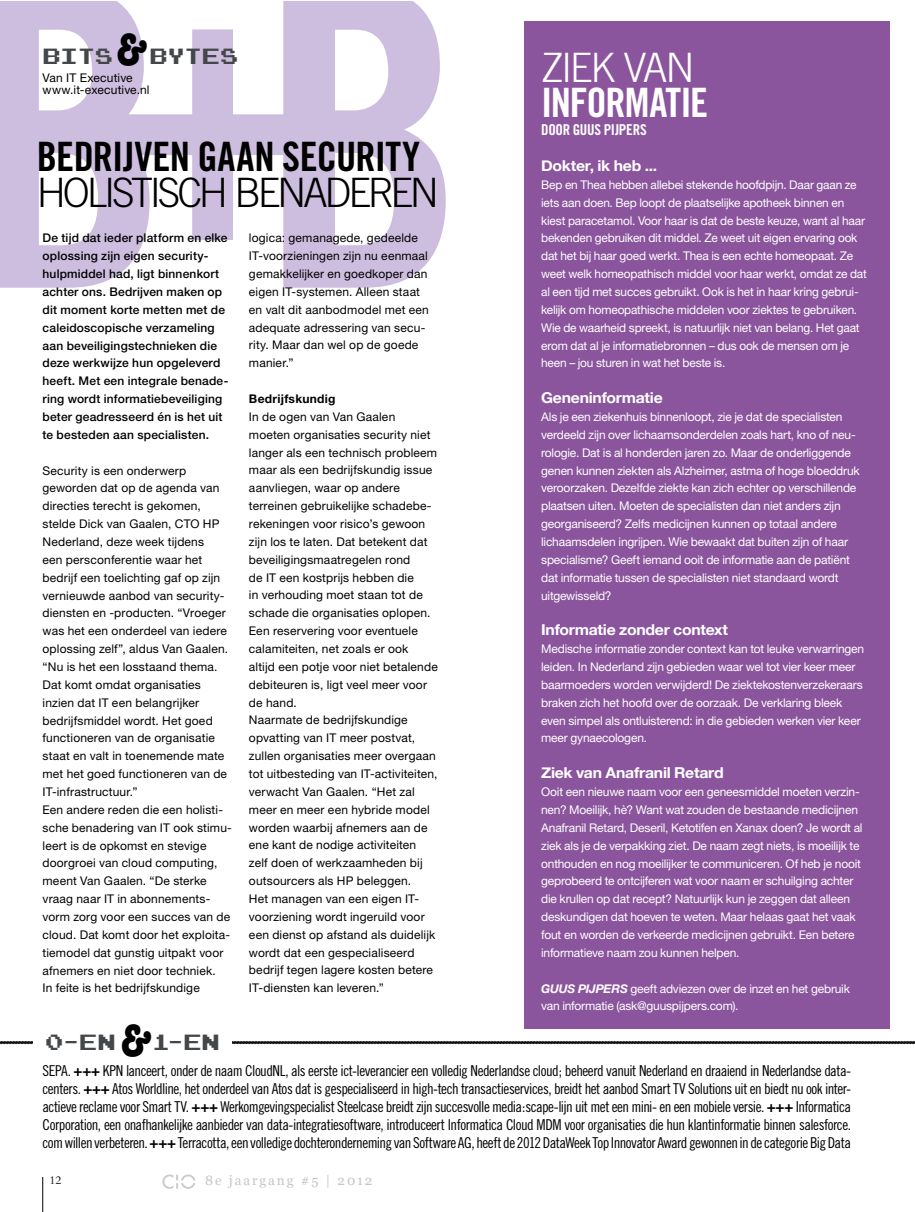
<style>
.page{position:relative;width:915px;height:1212px;background:#fff}
.page>*{position:absolute;margin:0;border:0;box-sizing:border-box;transform-origin:0 0}
.t1{font:45.75px "American Typewriter LT Bold Cond A";color:#000}
.t2{font:40.5px "Trade Gothic Bold Cond Twenty";letter-spacing:-.015em;color:#000}
.t3{font:300 40.5px "Trade Gothic";letter-spacing:-.08em;color:#000}
.t4{font:40.5px "Trade Gothic Bold Cond Twenty";letter-spacing:-.03em;color:#fff}
.t5{font:300 40.5px "Trade Gothic";letter-spacing:-.065em;color:#fff}
.t6{font:24px "Joystix";letter-spacing:-.025em;color:#444749}
.t7{font:15px/18px "Trade Gothic Cond Eighteen";letter-spacing:-.035em;color:#000;text-align:justify}
.t8{font:700 15px "Helvetica Neue";letter-spacing:-.015em;color:#fff;scale:1.05 1}
.t9{font:15px "Trade Gothic Bold Cond Twenty";letter-spacing:-.02em;color:#fff}
.t10{font:13.5px "Georgia";letter-spacing:.14em;color:#c6c6c6}
.t11{font:12px/17.9px "Helvetica Neue LT";letter-spacing:-.015em;color:#fff}
.t12{font:12px/17.9px "Helvetica Neue LT";letter-spacing:.015em;color:#000}
.t13{font:500 12px/17.9px "Helvetica Neue LT";letter-spacing:.015em;color:#000}
.t14{font:700 12px "Helvetica Neue LT";letter-spacing:.025em;color:#000}
.t15{font:12px "Bembo";color:#000}
.s1{font-weight:700;font-style:italic}
.s2{font-family:"Trade Gothic Bold Two"}
</style>
<div class="page">
<hr style="left:42px;top:1177px;width:1px;height:35px;background:#000">
<svg style="left:162px;top:1174px;width:33px;height:15px"></svg>
<svg style="left:0;top:1px;width:445px;height:287px;fill:#cdbedf"></svg>
<svg style="left:0;top:1041px;width:914px;height:3px;background:#313131"></svg>
<div style="left:33px;top:1028px;width:199px;height:22px;background:#fff"></div>
<div style="left:524px;top:21px;width:365px;height:1007px;background:#8b559d"></div>
<h1 class="t1" style="left:117px;top:23px;width:32px">&amp;</h1>
<h3 class="t6" style="left:43px;top:44px;width:72px">BITS</h3>
<h3 class="t6" style="left:149px;top:44px;width:90px">BYTES</h3>
<p class="t12" style="left:43px;top:72px;width:108px;line-height:12px">Van IT Executive www.it-executive.nl</p>
<h2 class="t2" style="left:37px;top:132px;width:384px">BEDRIJVEN GAAN SECURITY</h2>
<h2 class="t3" style="left:37px;top:168px;width:403px">HOLISTISCH BENADEREN</h2>
<p class="t13" style="left:43px;top:229px;width:187px">De tijd dat ieder platform en elke oplossing zijn eigen security&shy;hulpmiddel had, ligt binnenkort achter ons. Bedrijven maken op dit moment korte metten met de caleidoscopische verzameling aan beveiligingstechnieken die deze werkwijze hun opgeleverd heeft. Met een integrale benade&shy;ring wordt informatiebeveiliging beter geadresseerd én is het uit te besteden aan specialisten.</p>
<p class="t12" style="left:43px;top:461px;width:191px">Security is een onderwerp geworden dat op de agenda van directies terecht is gekomen, stelde Dick van Gaalen, CTO HP<br>Nederland, deze week tijdens<br>een persconferentie waar het bedrijf een toelichting gaf op zijn vernieuwde aanbod van security&shy;diensten en -producten. “Vroeger was het een onderdeel van iedere oplossing zelf”, aldus Van Gaalen. “Nu is het een losstaand thema.<br>Dat komt omdat organisaties inzien dat IT een belangrijker bedrijfsmiddel wordt. Het goed functioneren van de organisatie staat en valt in toenemende mate met het goed functioneren van de<br>IT-infrastructuur.”<br>Een andere reden die een holisti&shy;sche benadering van IT ook stimu&shy;leert is de opkomst en stevige doorgroei van cloud computing, meent Van Gaalen. “De sterke vraag naar IT in abonnements&shy;vorm zorg voor een succes van de cloud. Dat komt door het exploita&shy;tiemodel dat gunstig uitpakt voor afnemers en niet door techniek.<br>In feite is het bedrijfskundige</p>
<h1 class="t1" style="left:121px;top:1013px;width:32px">&amp;</h1>
<h3 class="t6" style="left:45px;top:1030px;width:72px">0-EN</h3>
<h3 class="t6" style="left:152px;top:1030px;width:69px">1-EN</h3>
<p class="t12" style="left:249px;top:229px;width:181px">logica: gemanagede, gedeelde<br>IT-voorzieningen zijn nu eenmaal gemakkelijker en goedkoper dan eigen IT-systemen. Alleen staat en valt dit aanbodmodel met een adequate adressering van secu&shy;rity. Maar dan wel op de goede manier.”</p>
<p class="t14" style="left:249px;top:391px;width:88px">Bedrijfskundig</p>
<p class="t12" style="left:249px;top:407px;width:190px">In de ogen van Van Gaalen moeten organisaties security niet langer als een technisch probleem maar als een bedrijfskundig issue aanvliegen, waar op andere terreinen gebruikelijke schadebe&shy;rekeningen voor risico’s gewoon zijn los te laten. Dat betekent dat beveiligingsmaatregelen rond<br>de IT een kostprijs hebben die<br>in verhouding moet staan tot de schade die organisaties oplopen.<br>Een reservering voor eventuele calamiteiten, net zoals er ook<br>altijd een potje voor niet betalende debiteuren is, ligt veel meer voor de hand.<br>Naarmate de bedrijfskundige opvatting van IT meer postvat, zullen organisaties meer overgaan tot uitbesteding van IT-activiteiten, verwacht Van Gaalen. “Het zal meer en meer een hybride model worden waarbij afnemers aan de ene kant de nodige activiteiten zelf doen of werkzaamheden bij outsourcers als HP beleggen.<br>Het managen van een eigen IT&shy;voorziening wordt ingeruild voor een dienst op afstand als duidelijk wordt dat een gespecialiseerd bedrijf tegen lagere kosten betere<br>IT-diensten kan leveren.”</p>
<h2 class="t5" style="left:541px;top:43px;width:155px">ZIEK VAN</h2>
<h2 class="t4" style="left:541px;top:78px;width:168px">INFORMATIE</h2>
<p class="t9" style="left:541px;top:121px;width:107px">DOOR GUUS PIJPERS</p>
<p class="t8" style="left:541px;top:156px;width:112px">Dokter, ik heb ...</p>
<p class="t11" style="left:541px;top:175px;width:327px">Bep en Thea hebben allebei stekende hoofdpijn. Daar gaan ze iets aan doen. Bep loopt de plaatselijke apotheek binnen en kiest paracetamol. Voor haar is dat de beste keuze, want al haar bekenden gebruiken dit middel. Ze weet uit eigen ervaring ook dat het bij haar goed werkt. Thea is een echte homeopaat. Ze weet welk homeopathisch middel voor haar werkt, omdat ze dat al een tijd met succes gebruikt. Ook is het in haar kring gebrui&shy;kelijk om homeopathische middelen voor ziektes te gebruiken.<br>Wie de waarheid spreekt, is natuurlijk niet van belang. Het gaat erom dat al je informatiebronnen – dus ook de mensen om je heen – jou sturen in wat het beste is.</p>
<p class="t8" style="left:541px;top:388px;width:117px">Geneninformatie</p>
<p class="t11" style="left:541px;top:408px;width:320px">Als je een ziekenhuis binnenloopt, zie je dat de specialisten verdeeld zijn over lichaamsonderdelen zoals hart, kno of neu&shy;rologie. Dat is al honderden jaren zo. Maar de onderliggende genen kunnen ziekten als Alzheimer, astma of hoge bloeddruk veroorzaken. Dezelfde ziekte kan zich echter op verschillende plaatsen uiten. Moeten de specialisten dan niet anders zijn georganiseerd? Zelfs medicijnen kunnen op totaal andere lichaamsdelen ingrijpen. Wie bewaakt dat buiten zijn of haar specialisme? Geeft iemand ooit de informatie aan de patiënt dat informatie tussen de specialisten niet standaard wordt uitgewisseld?</p>
<p class="t8" style="left:541px;top:621px;width:179px">Informatie zonder context</p>
<p class="t11" style="left:541px;top:640px;width:324px">Medische informatie zonder context kan tot leuke verwarringen leiden. In Nederland zijn gebieden waar wel tot vier keer meer baarmoeders worden verwijderd! De ziektekostenverzekeraars braken zich het hoofd over de oorzaak. De verklaring bleek even simpel als ontluisterend: in die gebieden werken vier keer meer gynaecologen.</p>
<p class="t8" style="left:541px;top:763px;width:175px">Ziek van Anafranil Retard</p>
<p class="t11" style="left:541px;top:783px;width:323px">Ooit een nieuwe naam voor een geneesmiddel moeten verzin&shy;nen? Moeilijk, hè? Want wat zouden de bestaande medicijnen Anafranil Retard, Deseril, Ketotifen en Xanax doen? Je wordt al ziek als je de verpakking ziet. De naam zegt niets, is moeilijk te onthouden en nog moeilijker te communiceren. Of heb je nooit geprobeerd te ontcijferen wat voor naam er schuilging achter die krullen op dat recept? Natuurlijk kun je zeggen dat alleen deskundigen dat hoeven te weten. Maar helaas gaat het vaak fout en worden de verkeerde medicijnen gebruikt. Een betere informatieve naam zou kunnen helpen.</p>
<p class="t11" style="left:541px;top:979px;width:310px"><span class="s1">GUUS PIJPERS</span> geeft adviezen over de inzet en het gebruik van informatie (ask@guuspijpers.com).</p>
<p class="t7" style="left:43px;top:1061px;width:809px">SEPA. <span class="s2">+++</span> KPN lanceert, onder de naam CloudNL, als eerste ict-leverancier een volledig Nederlandse cloud; beheerd vanuit Nederland en draaiend in Nederlandse data&shy;centers. <span class="s2">+++</span> Atos Worldline, het onderdeel van Atos dat is gespecialiseerd in high-tech transactieservices, breidt het aanbod Smart TV Solutions uit en biedt nu ook inter&shy;actieve reclame voor Smart TV. <span class="s2">+++</span> Werkomgevingspecialist Steelcase breidt zijn succesvolle media:scape-lijn uit met een mini- en een mobiele versie. <span class="s2">+++</span> Informatica Corporation, een onafhankelijke aanbieder van data-integratiesoftware, introduceert Informatica Cloud MDM voor organisaties die hun klantinformatie binnen salesforce. com willen verbeteren. <span class="s2">+++</span> Terracotta, een volledige dochteronderneming van Software AG, heeft de 2012 DataWeek Top Innovator Award gewonnen in de categorie Big Data</p>
<p class="t15" style="left:50px;top:1173px;width:13px">12</p>
<p class="t10" style="left:205px;top:1172px;width:169px">8e jaargang #5 | 2012</p>
</div>
